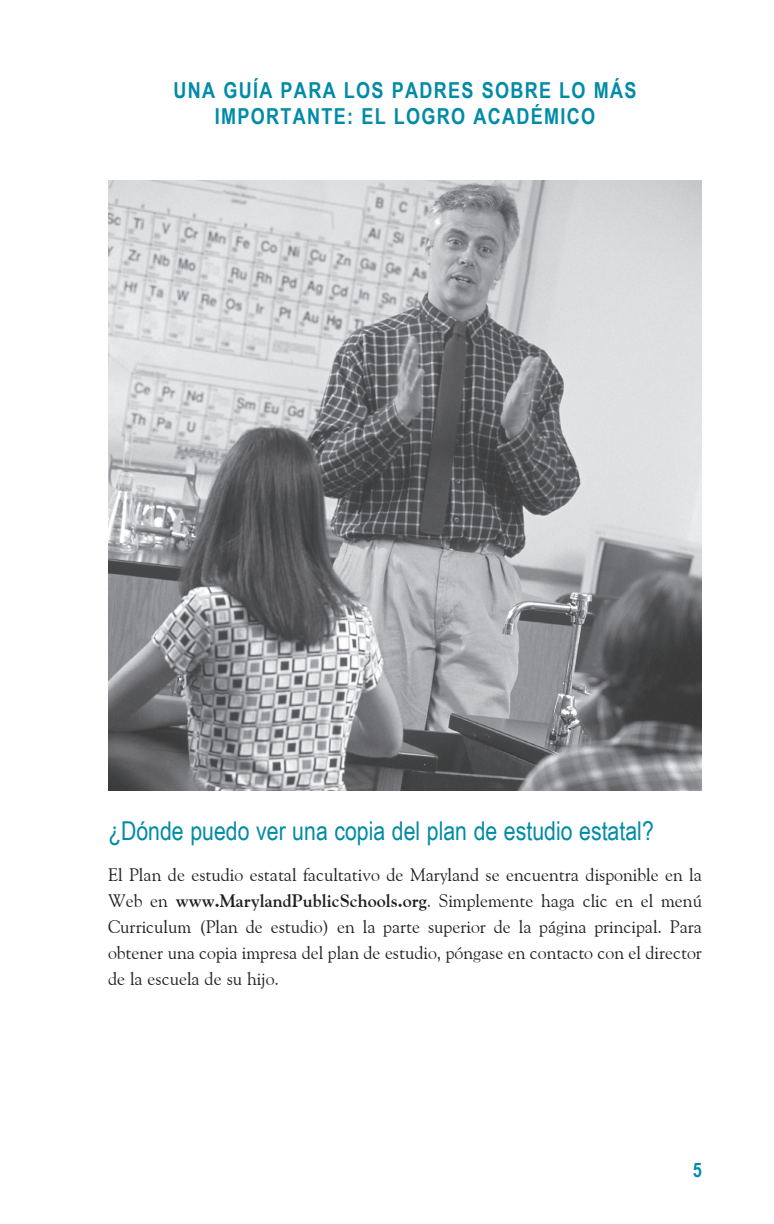
<style>
.page{position:relative;width:774px;height:1224px;background:#fff}
.page>*{position:absolute;margin:0;border:0;box-sizing:border-box;transform-origin:0 0}
.t1{font:26px "Arial Narrow";color:#008ba6}
.t2{font:700 22px/26.4px "Arial Narrow";letter-spacing:.06em;color:#008ba6;text-align:center}
.t3{font:700 20px "Arial Narrow";color:#008ba6}
.t4{font:18px/26px "Goudy Old Style BT";color:#231f20;text-align:justify}
.s1{font-family:"Goudy";font-weight:700}
</style>
<div class="page">
<img style="left:108px;top:181px;width:594px;height:610px">
<p class="t2" style="left:174px;top:76px;width:465px">UNA GUÍA PARA LOS PADRES SOBRE LO MÁS<br>IMPORTANTE: EL LOGRO ACADÉMICO</p>
<h1 class="t1" style="left:108px;top:812px;width:547px">¿Dónde puedo ver una copia del plan de estudio estatal?</h1>
<p class="t4" style="left:108px;top:861px;width:596px">El Plan de estudio estatal facultativo de Maryland se encuentra disponible en la Web en <span class="s1">www.MarylandPublicSchools.org</span>. Simplemente haga clic en el menú Curriculum (Plan de estudio) en la parte superior de la página principal. Para obtener una copia impresa del plan de estudio, póngase en contacto con el director de la escuela de su hijo.</p>
<p class="t3" style="left:693px;top:1155px;width:11px">5</p>
</div>
